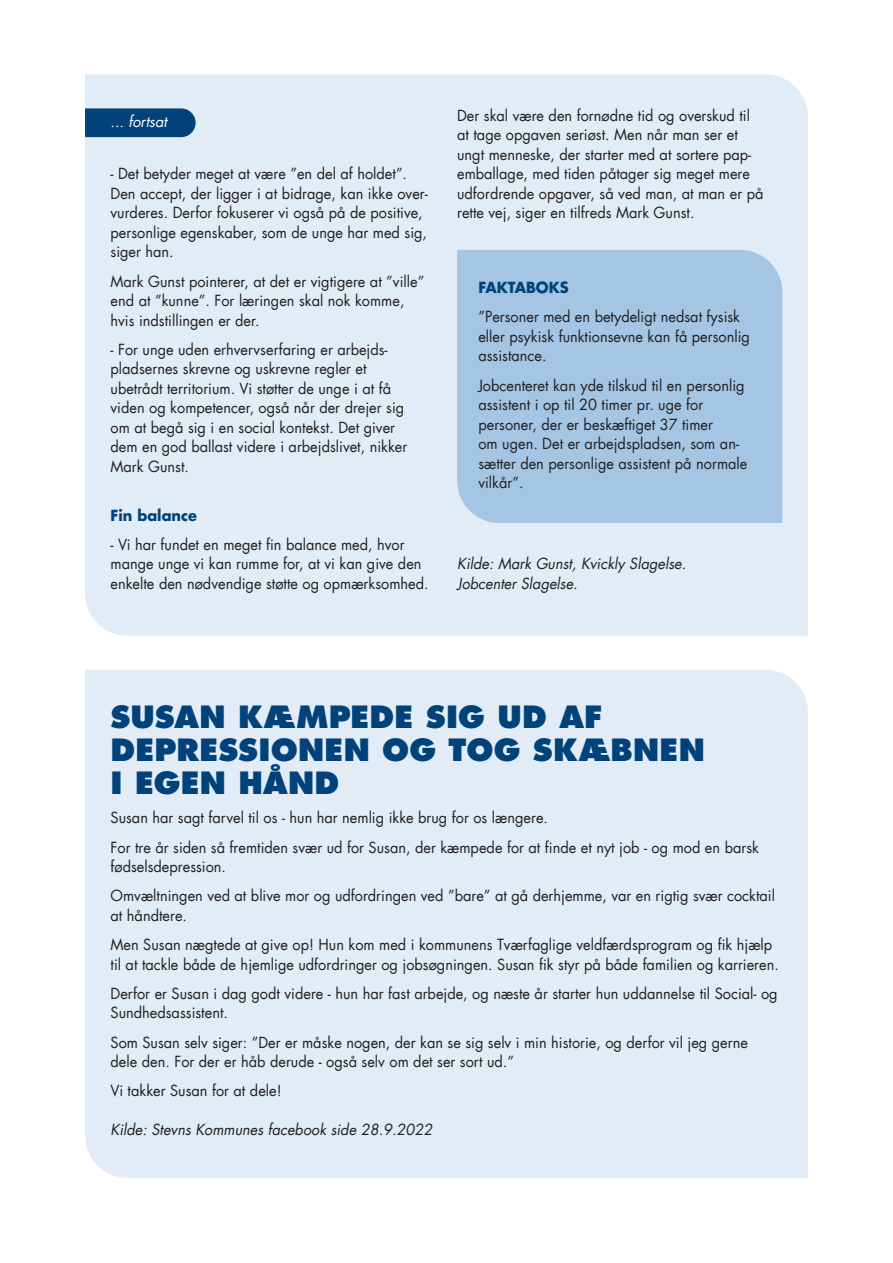
<style>
.page{position:relative;width:893px;height:1263px;background:#fff}
.page>*{position:absolute;margin:0;border:0;box-sizing:border-box;transform-origin:0 0}
.Overskrift_-_Nyt_des{font:800 30px/33px "Futura LT";letter-spacing:.005em;color:#004279}
.Brødtekst_-_Nyt_desi{font:15px/19.5px "Futura LT";color:#231f20}
.Kildeangivelse_-_Nyt{font:italic 15px/19.5px "Futura LT";color:#231f20}
.Mellemrubrik_-_Nyt_d{font:700 15px "Futura LT";color:#004279}
.Kildeangivelse_-_Nyt-2{font:italic 15px "Futura LT";color:#fff}
</style>
<div class="page">
<div style="left:85px;top:74px;width:723px;height:562px;background:#e2ecf6"></div>
<svg style="left:85px;top:108px;width:111px;height:29px;background:#0a497e"></svg>
<div style="left:85px;top:670px;width:723px;height:508px;background:#e2ecf6"></div>
<div style="left:457px;top:250px;width:325px;height:273px;background:#a4c5e3"></div>
<p class="Kildeangivelse_-_Nyt-2" style="left:111px;top:112px;width:58px">... fortsat</p>
<p class="Brødtekst_-_Nyt_desi" style="left:111px;top:164px;width:319px">- Det betyder meget at være ”en del af holdet”.<br>Den accept, der ligger i at bidrage, kan ikke over&shy;vurderes. Derfor fokuserer vi også på de positive, personlige egenskaber, som de unge har med sig, siger han.</p>
<p class="Brødtekst_-_Nyt_desi" style="left:111px;top:271px;width:315px">Mark Gunst pointerer, at det er vigtigere at ”ville” end at ”kunne”. For læringen skal nok komme, hvis indstillingen er der.</p>
<p class="Brødtekst_-_Nyt_desi" style="left:111px;top:340px;width:298px">- For unge uden erhvervserfaring er arbejds&shy;pladsernes skrevne og uskrevne regler et ubetrådt territorium. Vi støtter de unge i at få viden og kompetencer, også når der drejer sig om at begå sig i en social kontekst. Det giver dem en god ballast videre i arbejdslivet, nikker Mark Gunst.</p>
<h3 class="Mellemrubrik_-_Nyt_d" style="left:111px;top:505px;width:88px">Fin balance</h3>
<p class="Brødtekst_-_Nyt_desi" style="left:111px;top:535px;width:320px">- Vi har fundet en meget fin balance med, hvor mange unge vi kan rumme for, at vi kan give den enkelte den nødvendige støtte og opmærksomhed.</p>
<p class="Brødtekst_-_Nyt_desi" style="left:457px;top:106px;width:308px">Der skal være den fornødne tid og overskud til at tage opgaven seriøst. Men når man ser et ungt menneske, der starter med at sortere pap&shy;emballage, med tiden påtager sig meget mere udfordrende opgaver, så ved man, at man er på rette vej, siger en tilfreds Mark Gunst.</p>
<h3 class="Mellemrubrik_-_Nyt_d" style="left:478px;top:277px;width:92px">FAKTABOKS</h3>
<p class="Brødtekst_-_Nyt_desi" style="left:478px;top:307px;width:273px">”Personer med en betydeligt nedsat fysisk eller psykisk funktionsevne kan få personlig assistance.</p>
<p class="Brødtekst_-_Nyt_desi" style="left:478px;top:375px;width:271px">Jobcenteret kan yde tilskud til en personlig assistent i op til 20 timer pr. uge for personer, der er beskæftiget 37 timer<br>om ugen. Det er arbejdspladsen, som an&shy;sætter den personlige assistent på normale vilkår”.</p>
<p class="Kildeangivelse_-_Nyt" style="left:457px;top:554px;width:231px">Kilde: Mark Gunst, Kvickly Slagelse.<br>Jobcenter Slagelse.</p>
<h1 class="Overskrift_-_Nyt_des" style="left:111px;top:700px;width:596px">SUSAN KÆMPEDE SIG UD AF<br>DEPRESSIONEN OG TOG SKÆBNEN<br>I EGEN HÅND</h1>
<p class="Brødtekst_-_Nyt_desi" style="left:111px;top:808px;width:439px">Susan har sagt farvel til os - hun har nemlig ikke brug for os længere.</p>
<p class="Brødtekst_-_Nyt_desi" style="left:111px;top:837px;width:650px">For tre år siden så fremtiden svær ud for Susan, der kæmpede for at finde et nyt job - og mod en barsk fødselsdepression.</p>
<p class="Brødtekst_-_Nyt_desi" style="left:111px;top:886px;width:666px">Omvæltningen ved at blive mor og udfordringen ved ”bare” at gå derhjemme, var en rigtig svær cocktail at håndtere.</p>
<p class="Brødtekst_-_Nyt_desi" style="left:111px;top:935px;width:670px">Men Susan nægtede at give op! Hun kom med i kommunens Tværfaglige veldfærdsprogram og fik hjælp til at tackle både de hjemlige udfordringer og jobsøgningen. Susan fik styr på både familien og karrieren.</p>
<p class="Brødtekst_-_Nyt_desi" style="left:111px;top:984px;width:669px">Derfor er Susan i dag godt videre - hun har fast arbejde, og næste år starter hun uddannelse til Social- og<br>Sundhedsassistent.</p>
<p class="Brødtekst_-_Nyt_desi" style="left:111px;top:1032px;width:639px">Som Susan selv siger: ”Der er måske nogen, der kan se sig selv i min historie, og derfor vil jeg gerne dele den. For der er håb derude - også selv om det ser sort ud.”</p>
<p class="Brødtekst_-_Nyt_desi" style="left:111px;top:1081px;width:173px">Vi takker Susan for at dele!</p>
<p class="Kildeangivelse_-_Nyt" style="left:111px;top:1120px;width:323px">Kilde: Stevns Kommunes facebook side 28.9.2022</p>
</div>
